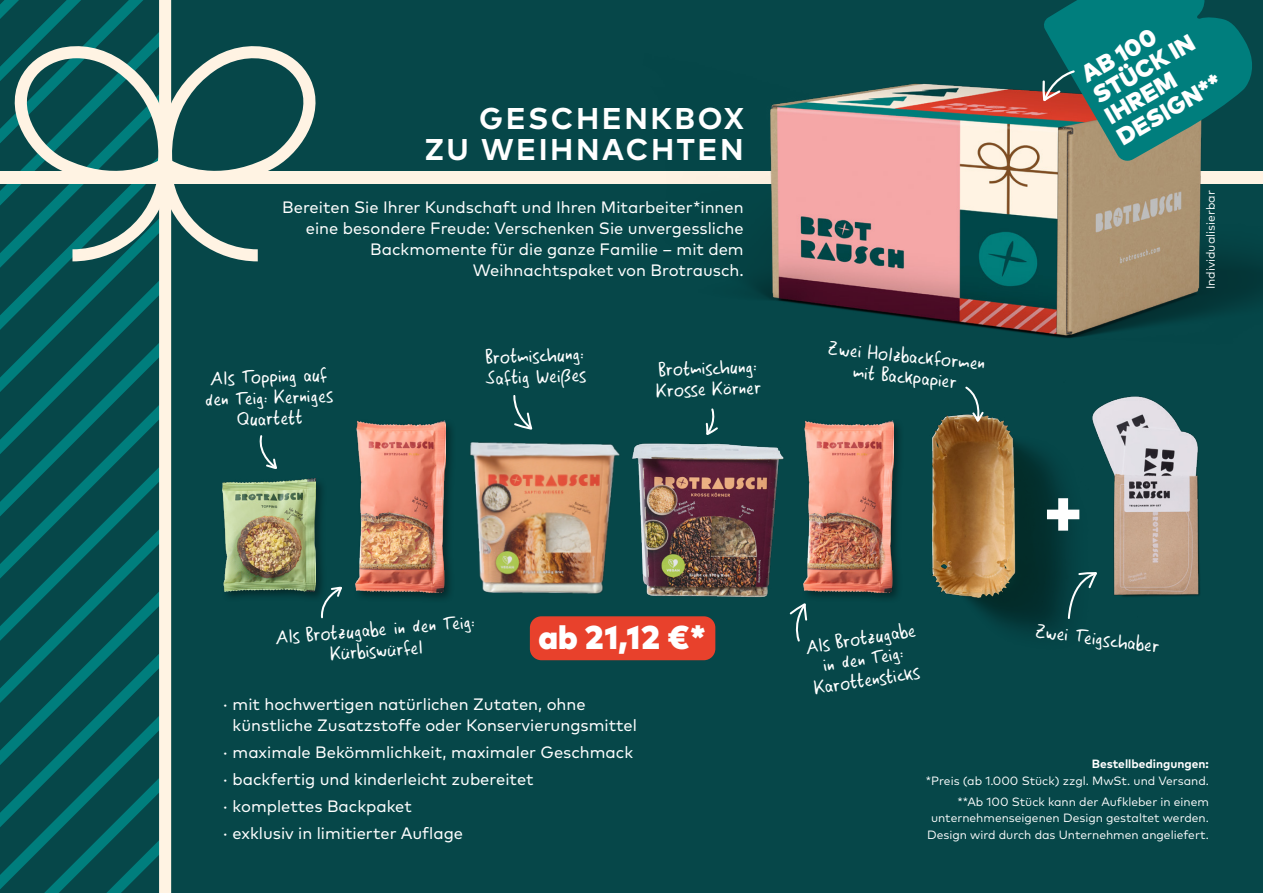
<style>
.page{position:relative;width:1263px;height:893px;background:#fff}
.page>*{position:absolute;margin:0;border:0;box-sizing:border-box;transform-origin:0 0}
.t1{font:900 67.5px "Mark Pro";color:#fff}
.t2{font:900 33px "Mark Pro";color:#fff}
.t3{font:700 30px/31.5px "Mark Pro";letter-spacing:.085em;color:#fff;text-align:right}
.t4{font:27px/21px "Brotrausch hs";color:#fff;text-align:center}
.t5{font:900 24px/24px "Mark Pro";color:#fff}
.t6{font:16.5px/21px "Mark Pro";color:#fff}
.t7{font:12px/21px "Mark Pro";color:#fff;text-align:right}
.t8{font:700 12px "Mark Pro";color:#fff}
</style>
<div class="page">
<svg style="left:0;top:641px;width:159px;height:248px;fill:#064749"></svg>
<svg style="left:0;top:261px;width:159px;height:380px;fill:#064749"></svg>
<div style="left:162px;top:0;width:1101px;height:893px;background:#064749"></div>
<div style="left:159px;top:0;width:12px;height:893px;background:#fff3e3"></div>
<div style="left:0;top:171px;width:1263px;height:12px;background:#fff3e3"></div>
<svg style="left:258px;top:46px;width:58px;height:125px"></svg>
<svg style="left:0;top:0;width:258px;height:261px"></svg>
<img style="left:634px;top:444px;width:139px;height:154px">
<img style="left:470px;top:442px;width:164px;height:152px">
<img style="left:932px;top:536px;width:108px;height:94px">
<img style="left:641px;top:83px;width:622px;height:453px">
<svg style="left:1041px;top:0;width:214px;height:162px"></svg>
<div style="left:354px;top:418px;width:103px;height:186px;background:#000;opacity:.4"></div>
<img style="left:356px;top:420px;width:89px;height:173px">
<div style="left:801px;top:418px;width:104px;height:186px;background:#000;opacity:.4"></div>
<img style="left:808px;top:420px;width:85px;height:173px">
<div style="left:220px;top:477px;width:107px;height:126px;background:#000;opacity:.4"></div>
<img style="left:222px;top:479px;width:94px;height:113px">
<svg style="left:963px;top:385px;width:22px;height:44px"></svg>
<svg style="left:257px;top:435px;width:21px;height:46px"></svg>
<svg style="left:320px;top:586px;width:22px;height:33px"></svg>
<svg style="left:788px;top:272px;width:20px;height:370px"></svg>
<svg style="left:513px;top:395px;width:20px;height:35px"></svg>
<svg style="left:705px;top:407px;width:15px;height:188px"></svg>
<div style="left:530px;top:616px;width:185px;height:44px;background:#e8412c;border-radius:11px"></div>
<img style="left:1040px;top:376px;width:223px;height:254px">
<svg style="left:1067px;top:572px;width:31px;height:48px"></svg>
<h3 class="t3" style="left:425px;top:100px;width:321px">GESCHENKBOX<br>ZU WEIHNACHTEN</h3>
<p class="t6" style="left:282px;top:195px;width:463px;text-align:right">Bereiten Sie Ihrer Kundschaft und Ihren Mitarbeiter*innen eine besondere Freude: Verschenken Sie unvergessliche Backmomente für die ganze Familie – mit dem Weihnachtspaket von Brotrausch.</p>
<h3 class="t4" style="left:204px;top:370px;width:129px;rotate:-2deg">Als Topping auf den Teig: Kerniges<br>Quartett</h3>
<h3 class="t4" style="left:484px;top:349px;width:103px;text-align:left;rotate:-2deg">Brotmischung:<br>Saftig Weißes</h3>
<h3 class="t4" style="left:655px;top:361px;width:107px;text-align:left;rotate:-2deg">Brotmischung:<br>Krosse Körner</h3>
<h3 class="t4" style="left:274px;top:629px;width:202px;rotate:-5deg">Als Brotzugabe in den Teig:<br>Kürbiswürfel</h3>
<h2 class="t2" style="left:538px;top:612px;width:169px">ab 21,12 €*</h2>
<p class="t6" style="left:233px;top:692px;width:406px;text-indent:-10px">· mit hochwertigen natürlichen Zutaten, ohne künstliche Zusatzstoffe oder Konservierungsmittel</p>
<p class="t6" style="left:222px;top:737px;width:412px;line-height:27px">· maximale Bekömmlichkeit, maximaler Geschmack · backfertig und kinderleicht zubereitet<br>· komplettes Backpaket<br>· exklusiv in limitierter Auflage</p>
<h3 class="t5" style="left:1076px;top:64px;width:118px;rotate:-30deg">AB 100<br>STÜCK IN<br>IHREM<br>DESIGN**</h3>
<h3 class="t4" style="left:829px;top:340px;width:159px;rotate:5deg">Zwei Holzbackformen mit Backpapier</h3>
<h3 class="t4" style="left:803px;top:639px;width:113px;rotate:-9deg">Als Brotzugabe in den Teig:<br>Karottensticks</h3>
<p class="t7" style="left:1199px;top:289px;width:100px;rotate:-90deg">Individualisierbar</p>
<h1 class="t1" style="left:1043px;top:456px;width:42px">+</h1>
<h3 class="t4" style="left:1037px;top:622px;width:126px;rotate:7deg">Zwei Teigschaber</h3>
<p class="t8" style="left:1092px;top:755px;width:119px">Bestellbedingungen:</p>
<p class="t7" style="left:926px;top:769px;width:285px">*Preis (ab 1.000 Stück) zzgl. MwSt. und Versand. **Ab 100 Stück kann der Aufkleber in einem</p>
<p class="t7" style="left:927px;top:809px;width:283px;line-height:16.5px;text-align:center">unternehmenseigenen Design gestaltet werden.<br>Design wird durch das Unternehmen angeliefert.</p>
</div>
